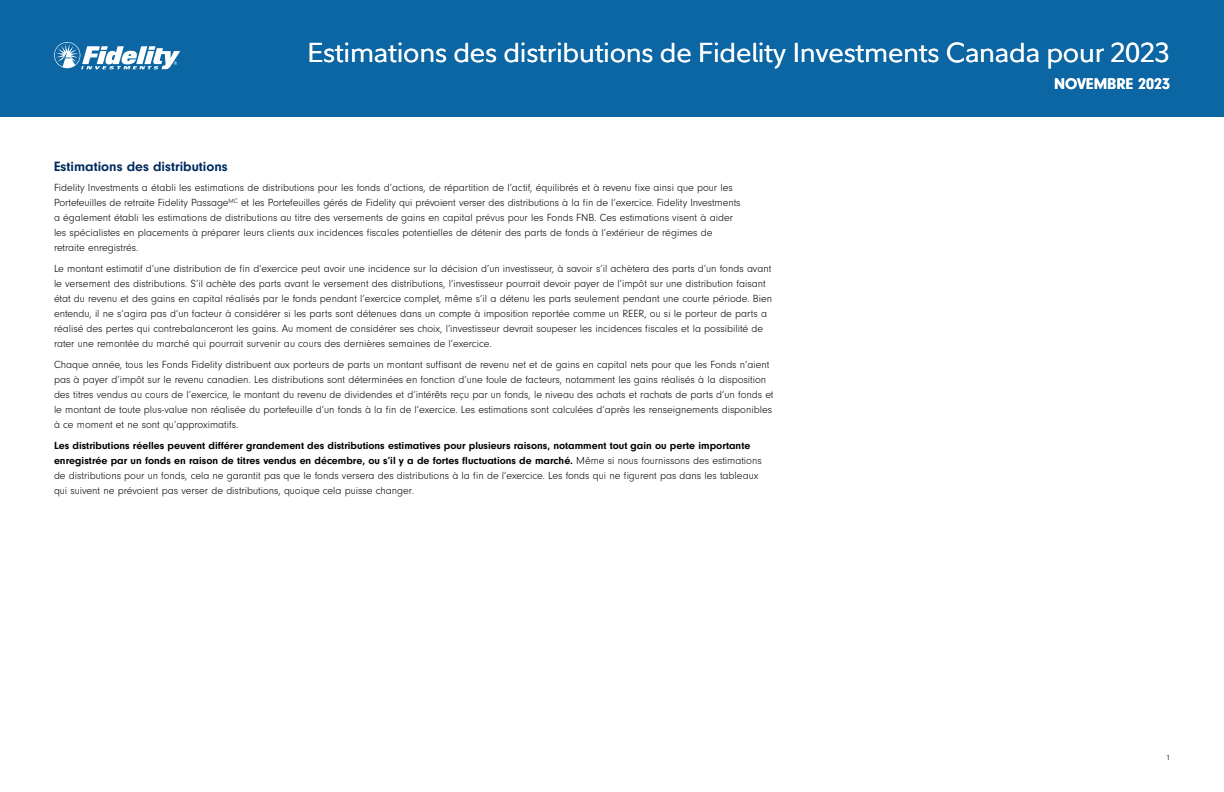
<style>
.page{position:relative;width:1224px;height:792px;background:#fff}
.page>*{position:absolute;margin:0;border:0;box-sizing:border-box;transform-origin:0 0}
.t1{font:27px "Fidelity Sans";letter-spacing:-.01em;color:#fff}
.t2{font:700 16px "Neuzeit Gro";color:#fff}
.t3{font:700 14px "Neuzeit Gro";color:#002b5f}
.t4{font:300 10.8px/15px "Neuzeit Gro";color:#000}
.t5{font:8px "Neuzeit Gro";color:#253948}
.s1{font-weight:700}
</style>
<div class="page">
<div style="left:0;top:0;width:1224px;height:117px;background:#0b66a3"></div>
<svg style="left:54px;top:42px;width:126px;height:27px"></svg>
<h1 class="t1" style="left:307px;top:35px;width:864px">Estimations des distributions de Fidelity Investments Canada pour 2023</h1>
<h2 class="t2" style="left:1054px;top:75px;width:117px">NOVEMBRE 2023</h2>
<p class="t3" style="left:54px;top:159px;width:175px">Estimations des distributions</p>
<p class="t4" style="left:54px;top:181px;width:688px">Fidelity Investments a établi les estimations de distributions pour les fonds d’actions, de répartition de l’actif, équilibrés et à revenu fixe ainsi que pour les Portefeuilles de retraite Fidelity Passage<sup>MC</sup> et les Portefeuilles gérés de Fidelity qui prévoient verser des distributions à la fin de l’exercice. Fidelity Investments a également établi les estimations de distributions au titre des versements de gains en capital prévus pour les Fonds FNB. Ces estimations visent à aider les spécialistes en placements à préparer leurs clients aux incidences fiscales potentielles de détenir des parts de fonds à l’extérieur de régimes de retraite enregistrés.</p>
<p class="t4" style="left:54px;top:262px;width:720px">Le montant estimatif d’une distribution de fin d’exercice peut avoir une incidence sur la décision d’un investisseur, à savoir s’il achètera des parts d’un fonds avant le versement des distributions. S’il achète des parts avant le versement des distributions, l’investisseur pourrait devoir payer de l’impôt sur une distribution faisant état du revenu et des gains en capital réalisés par le fonds pendant l’exercice complet, même s’il a détenu les parts seulement pendant une courte période. Bien entendu, il ne s’agira pas d’un facteur à considérer si les parts sont détenues dans un compte à imposition reportée comme un REER, ou si le porteur de parts a réalisé des pertes qui contrebalanceront les gains. Au moment de considérer ses choix, l’investisseur devrait soupeser les incidences fiscales et la possibilité de rater une remontée du marché qui pourrait survenir au cours des dernières semaines de l’exercice.</p>
<p class="t4" style="left:54px;top:358px;width:721px">Chaque année, tous les Fonds Fidelity distribuent aux porteurs de parts un montant suffisant de revenu net et de gains en capital nets pour que les Fonds n’aient pas à payer d’impôt sur le revenu canadien. Les distributions sont déterminées en fonction d’une foule de facteurs, notamment les gains réalisés à la disposition des titres vendus au cours de l’exercice, le montant du revenu de dividendes et d’intérêts reçu par un fonds, le niveau des achats et rachats de parts d’un fonds et le montant de toute plus-value non réalisée du portefeuille d’un fonds à la fin de l’exercice. Les estimations sont calculées d’après les renseignements disponibles à ce moment et ne sont qu’approximatifs.</p>
<p class="t4" style="left:54px;top:439px;width:709px"><span class="s1">Les distributions réelles peuvent différer grandement des distributions estimatives pour plusieurs raisons, notamment tout gain ou perte importante enregistrée par un fonds en raison de titres vendus en décembre, ou s’il y a de fortes fluctuations de marché.</span> Même si nous fournissons des estimations de distributions pour un fonds, cela ne garantit pas que le fonds versera des distributions à la fin de l’exercice. Les fonds qui ne figurent pas dans les tableaux qui suivent ne prévoient pas verser de distributions, quoique cela puisse changer.</p>
<p class="t5" style="left:1166px;top:753px;width:5px">1</p>
</div>
